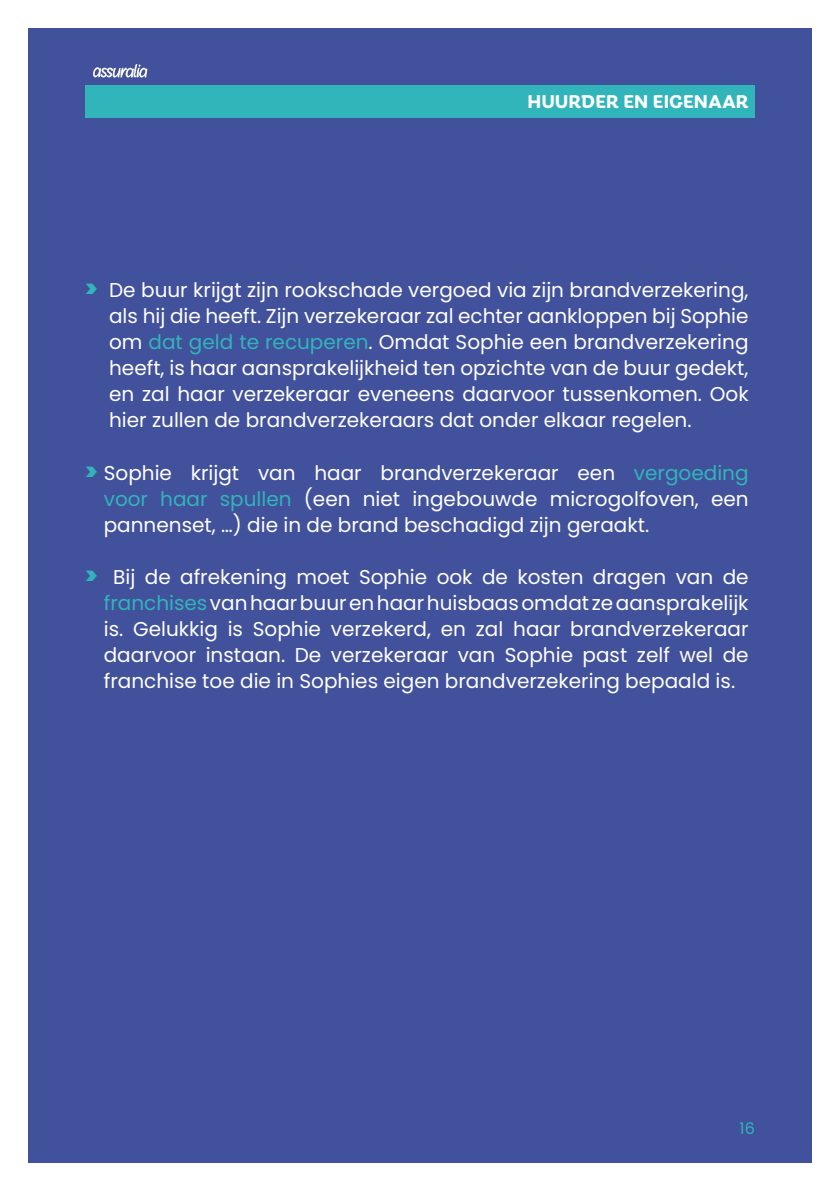
<style>
.page{position:relative;width:840px;height:1191px;background:#fff}
.page>*{position:absolute;margin:0;border:0;box-sizing:border-box;transform-origin:0 0}
.t1{font:20px/26px "Poppins";color:#fff;text-align:justify}
.t2{font:700 20px "Iskra";color:#fff}
.t3{font:16px "Poppins";color:#31b5ba}
.s1{font-weight:900;font-size:24px;color:#31b5ba}
.s2{color:#31b5ba}
</style>
<div class="page">
<div style="left:28px;top:28px;width:783px;height:1134px;background:#42519b"></div>
<div style="left:85px;top:85px;width:669px;height:33px;background:#31b5ba"></div>
<img style="left:92px;top:64px;width:56px;height:14px">
<p class="t2" style="left:527px;top:87px;width:222px">HUURDER EN EIGENAAR</p>
<p class="t1" style="left:109px;top:277px;width:640px;text-indent:-24px"><span class="s1">&gt;</span> De buur krijgt zijn rookschade vergoed via zijn brandverzekering, als hij die heeft. Zijn verzekeraar zal echter aankloppen bij Sophie om <span class="s2">dat geld te recuperen</span>. Omdat Sophie een brandverzekering heeft, is haar aansprakelijkheid ten opzichte van de buur gedekt, en zal haar verzekeraar eveneens daarvoor tussenkomen. Ook hier zullen de brandverzekeraars dat onder elkaar regelen.</p>
<p class="t1" style="left:104px;top:459px;width:646px;text-indent:-18px"><span class="s1">&gt;</span> Sophie krijgt van haar brandverzekeraar een <span class="s2">vergoeding voor haar spullen</span> (een niet ingebouwde microgolfoven, een pannenset, …) die in de brand beschadigd zijn geraakt.</p>
<p class="t1" style="left:104px;top:563px;width:646px;text-indent:-18px"><span class="s1">&gt;</span> Bij de afrekening moet Sophie ook de kosten dragen van de <span class="s2">franchises</span> van haar buur en haar huisbaas omdat ze aansprakelijk is. Gelukkig is Sophie verzekerd, en zal haar brandverzekeraar daarvoor instaan. De verzekeraar van Sophie past zelf wel de franchise toe die in Sophies eigen brandverzekering bepaald is.</p>
<p class="t3" style="left:739px;top:1119px;width:17px">16</p>
</div>
